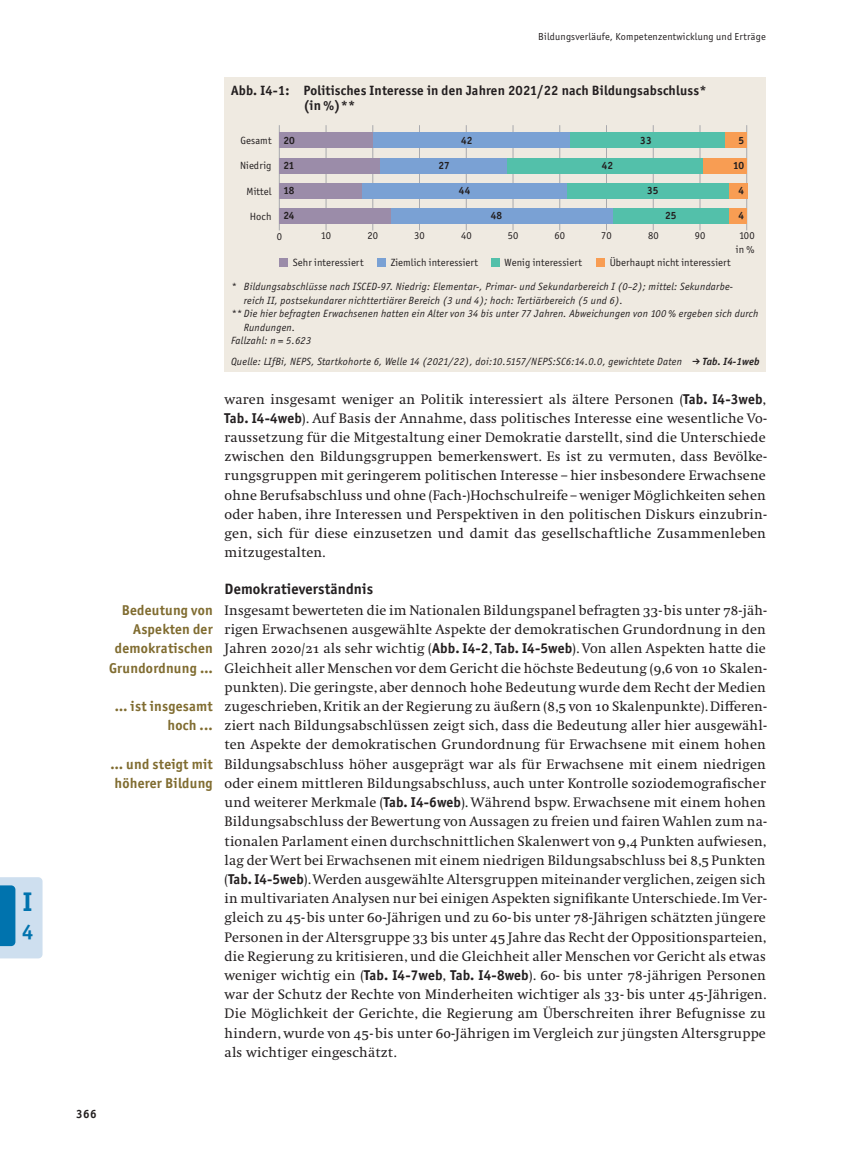
<style>
.page{position:relative;width:851px;height:1149px;background:#fff}
.page>*{position:absolute;margin:0;border:0;box-sizing:border-box;transform-origin:0 0}
.t1{font:700 27px "Officina Sans";color:#0073ae}
.t2{font:700 21px "Officina Sans";color:#0073ae}
.t3{font:700 15px "Officina Sans";letter-spacing:.01em;color:#231f20}
.t4{font:14.25px/19.2px "Swift O";letter-spacing:.01em;color:#231f20;text-align:justify}
.t5{font:700 14.25px/19.2px "Officina Sans";letter-spacing:.015em;color:#806c30;text-align:right}
.t6{font:700 13.5px/15px "Officina Sans";letter-spacing:.015em;color:#231f20}
.t7{font:700 12px "Officina Sans";color:#231f20}
.t8{font:italic 10.5px "Officina Sans";letter-spacing:.025em;color:#231f20}
.t9{font:10.5px "Officina Sans";letter-spacing:.01em;color:#231f20}
.t10{font:700 10.5px "Officina Sans";letter-spacing:.01em;color:#231f20}
.t11{font:italic 700 10.5px "Officina Sans";letter-spacing:.015em;color:#231f20}
.t12{font:10.2px "Officina Sans";letter-spacing:.02em;color:#231f20}
.s1{font-family:"Officina Sans";font-weight:700}
</style>
<div class="page">
<svg style="left:0;top:877px;width:43px;height:81px;background:#97c2dd"></svg>
<div style="left:225px;top:77px;width:540px;height:295px;background:#efeae1"></div>
<hr style="left:279px;top:125px;width:1px;height:105px;background:#a8a9ad">
<hr style="left:326px;top:125px;width:1px;height:105px;background:#a8a9ad">
<hr style="left:372px;top:125px;width:1px;height:105px;background:#a8a9ad">
<hr style="left:419px;top:125px;width:1px;height:105px;background:#a8a9ad">
<hr style="left:466px;top:125px;width:1px;height:105px;background:#a8a9ad">
<hr style="left:512px;top:125px;width:1px;height:105px;background:#a8a9ad">
<hr style="left:559px;top:125px;width:1px;height:105px;background:#a8a9ad">
<hr style="left:606px;top:125px;width:1px;height:105px;background:#a8a9ad">
<hr style="left:652px;top:125px;width:1px;height:105px;background:#a8a9ad">
<hr style="left:699px;top:125px;width:1px;height:105px;background:#a8a9ad">
<hr style="left:746px;top:125px;width:1px;height:105px;background:#a8a9ad">
<div style="left:724px;top:132px;width:22px;height:16px;background:#f89d53"></div>
<div style="left:702px;top:157px;width:44px;height:16px;background:#f89d53"></div>
<div style="left:729px;top:183px;width:18px;height:15px;background:#f89d53"></div>
<div style="left:728px;top:208px;width:18px;height:16px;background:#f89d53"></div>
<div style="left:570px;top:132px;width:154px;height:16px;background:#53c0aa"></div>
<div style="left:506px;top:157px;width:196px;height:16px;background:#53c0aa"></div>
<div style="left:566px;top:183px;width:163px;height:15px;background:#53c0aa"></div>
<div style="left:612px;top:208px;width:116px;height:16px;background:#53c0aa"></div>
<div style="left:373px;top:132px;width:197px;height:16px;background:#7aa1d4"></div>
<div style="left:379px;top:157px;width:127px;height:16px;background:#7aa1d4"></div>
<div style="left:361px;top:183px;width:205px;height:15px;background:#7aa1d4"></div>
<div style="left:390px;top:208px;width:222px;height:16px;background:#7aa1d4"></div>
<div style="left:279px;top:132px;width:94px;height:16px;background:#9b8ca9"></div>
<div style="left:279px;top:157px;width:100px;height:16px;background:#9b8ca9"></div>
<div style="left:279px;top:183px;width:82px;height:15px;background:#9b8ca9"></div>
<div style="left:279px;top:208px;width:111px;height:16px;background:#9b8ca9"></div>
<div style="left:279px;top:258px;width:9px;height:8px;background:#9b8ca9"></div>
<div style="left:377px;top:258px;width:8px;height:8px;background:#7aa1d4"></div>
<div style="left:491px;top:258px;width:8px;height:8px;background:#53c0aa"></div>
<div style="left:596px;top:258px;width:9px;height:8px;background:#f89d53"></div>
<h1 class="t1" style="left:23px;top:884px;width:11px">I</h1>
<h2 class="t2" style="left:22px;top:919px;width:13px">4</h2>
<p class="t12" style="left:538px;top:30px;width:229px">Bildungsverläufe, Kompetenzentwicklung und Erträge</p>
<p class="t5" style="left:109px;top:600px;width:105px">Bedeutung von<br>Aspekten der demokratischen<br>Grundordnung …</p>
<p class="t5" style="left:115px;top:696px;width:99px">… ist insgesamt hoch ...</p>
<p class="t5" style="left:110px;top:753px;width:104px;text-align:left">… und steigt mit höherer Bildung</p>
<p class="t6" style="left:303px;top:83px;width:405px;text-indent:-72px">Abb. I4-1: Politisches Interesse in den Jahren 2021/22 nach Bildungsabschluss* (in %)**</p>
<p class="t9" style="left:240px;top:135px;width:33px">Gesamt</p>
<p class="t9" style="left:240px;top:160px;width:33px">Niedrig</p>
<p class="t9" style="left:246px;top:185px;width:26px">Mittel</p>
<p class="t9" style="left:250px;top:210px;width:23px">Hoch</p>
<p class="t10" style="left:283px;top:134px;width:13px">20</p>
<p class="t10" style="left:283px;top:159px;width:13px">21</p>
<p class="t10" style="left:283px;top:184px;width:13px">18</p>
<p class="t10" style="left:283px;top:209px;width:13px">24</p>
<p class="t10" style="left:438px;top:159px;width:13px">27</p>
<p class="t10" style="left:461px;top:134px;width:13px">42</p>
<p class="t10" style="left:459px;top:184px;width:13px">44</p>
<p class="t10" style="left:490px;top:209px;width:13px">48</p>
<p class="t10" style="left:601px;top:159px;width:13px">42</p>
<p class="t10" style="left:640px;top:134px;width:13px">33</p>
<p class="t10" style="left:647px;top:184px;width:13px">35</p>
<p class="t10" style="left:665px;top:209px;width:13px">25</p>
<p class="t10" style="left:738px;top:134px;width:7px">5</p>
<p class="t10" style="left:733px;top:159px;width:12px">10</p>
<p class="t10" style="left:738px;top:184px;width:7px">4</p>
<p class="t10" style="left:738px;top:209px;width:7px">4</p>
<p class="t9" style="left:277px;top:231px;width:7px">0</p>
<p class="t9" style="left:321px;top:229px;width:12px">10</p>
<p class="t9" style="left:367px;top:229px;width:12px">20</p>
<p class="t9" style="left:414px;top:229px;width:12px">30</p>
<p class="t9" style="left:461px;top:229px;width:12px">40</p>
<p class="t9" style="left:507px;top:229px;width:12px">50</p>
<p class="t9" style="left:554px;top:229px;width:12px">60</p>
<p class="t9" style="left:601px;top:229px;width:12px">70</p>
<p class="t9" style="left:648px;top:229px;width:12px">80</p>
<p class="t9" style="left:694px;top:229px;width:12px">90</p>
<p class="t9" style="left:739px;top:229px;width:17px">100</p>
<p class="t9" style="left:735px;top:243px;width:20px">in %</p>
<p class="t9" style="left:292px;top:256px;width:72px">Sehr interessiert</p>
<p class="t9" style="left:390px;top:256px;width:89px">Ziemlich interessiert</p>
<p class="t9" style="left:504px;top:256px;width:79px">Wenig interessiert</p>
<p class="t9" style="left:609px;top:256px;width:122px">Überhaupt nicht interessiert</p>
<p class="t8" style="left:231px;top:281px;width:503px">* Bildungsabschlüsse nach ISCED-97. Niedrig: Elementar-, Primar- und Sekundarbereich I (0–2); mittel: Sekundarbe-</p>
<p class="t8" style="left:244px;top:294px;width:380px">reich II, postsekundarer nichttertiärer Bereich (3 und 4); hoch: Tertiärbereich (5 und 6).</p>
<p class="t8" style="left:231px;top:308px;width:528px">** Die hier befragten Erwachsenen hatten ein Alter von 34 bis unter 77 Jahren. Abweichungen von 100 % ergeben sich durch</p>
<p class="t8" style="left:244px;top:321px;width:53px">Rundungen.</p>
<p class="t8" style="left:231px;top:335px;width:82px">Fallzahl: n = 5.623</p>
<p class="t8" style="left:231px;top:355px;width:452px">Quelle: LIfBi, NEPS, Startkohorte 6, Welle 14 (2021/22), doi:10.5157/NEPS:SC6:14.0.0, gewichtete Daten</p>
<p class="t11" style="left:702px;top:354px;width:58px">Tab. I4-1web</p>
<p class="t4" style="left:225px;top:389px;width:543px">waren insgesamt weniger an Politik interessiert als ältere Personen (<span class="s1">Tab. I4-3web</span>, <span class="s1">Tab. -I4-4web</span>). Auf Basis der Annahme, dass politisches Interesse eine wesentliche Vo&shy;raussetzung für die Mitgestaltung einer Demokratie darstellt, sind die Unterschiede zwischen den Bildungsgruppen bemerkenswert. Es ist zu vermuten, dass Bevölke&shy;rungsgruppen mit geringerem politischen Interesse – hier insbesondere Erwachsene ohne Berufsabschluss und ohne (Fach-)Hochschulreife – weniger Möglichkeiten sehen oder haben, ihre Interessen und Perspektiven in den politischen Diskurs einzubrin&shy;gen, sich für diese einzusetzen und damit das gesellschaftliche Zusammenleben mitzugestalten.</p>
<p class="t3" style="left:225px;top:579px;width:150px">Demokratieverständnis</p>
<p class="t4" style="left:225px;top:600px;width:543px;text-align:left">Insgesamt bewerteten die im Nationalen Bildungspanel befragten 33- bis unter 78-jäh&shy;rigen Erwachsenen ausgewählte Aspekte der demokratischen Grundordnung in den Jahren 2020/21 als sehr wichtig (<span class="s1">Abb. I4-2</span>, <span class="s1">Tab. I4-5web</span>). Von allen Aspekten hatte die Gleichheit aller Menschen vor dem Gericht die höchste Bedeutung (9,6 von 10 Skalen&shy;punkten). Die geringste, aber dennoch hohe Bedeutung wurde dem Recht der Medien zugeschrieben, Kritik an der Regierung zu äußern (8,5 von 10 Skalenpunkte). Differen&shy;ziert nach Bildungsabschlüssen zeigt sich, dass die Bedeutung aller hier ausgewähl&shy;ten Aspekte der demokratischen Grundordnung für Erwachsene mit einem hohen Bildungsabschluss höher ausgeprägt war als für Erwachsene mit einem niedrigen oder einem mittleren Bildungsabschluss, auch unter Kontrolle soziodemografischer und weiterer Merkmale (<span class="s1">Tab. I4-6web</span>). Während bspw. Erwachsene mit einem hohen Bildungsabschluss der Bewertung von Aussagen zu freien und fairen Wahlen zum na&shy;tionalen Parlament einen durchschnittlichen Skalenwert von 9,4 Punkten aufwiesen, lag der Wert bei Erwachsenen mit einem niedrigen Bildungsabschluss bei 8,5 Punkten (<span class="s1">Tab. I4-5web</span>). Werden ausgewählte Altersgruppen miteinander verglichen, zeigen sich in multivariaten Analysen nur bei einigen Aspekten signifikante Unterschiede. Im Ver&shy;gleich zu 45- bis unter 60-Jährigen und zu 60- bis unter 78-Jährigen schätzten jüngere Personen in der Altersgruppe 33 bis unter 45 Jahre das Recht der Oppositionsparteien, die Regierung zu kritisieren, und die Gleichheit aller Menschen vor Gericht als etwas weniger wichtig ein (<span class="s1">Tab. I4-7web</span>, <span class="s1">Tab. I4-8web</span>). 60- bis unter 78-jährigen Personen war der Schutz der Rechte von Minderheiten wichtiger als 33- bis unter 45-Jährigen.<br>Die Möglichkeit der Gerichte, die Regierung am Überschreiten ihrer Befugnisse zu hindern, wurde von 45- bis unter 60-Jährigen im Vergleich zur jüngsten Altersgruppe als wichtiger eingeschätzt.</p>
<p class="t7" style="left:76px;top:1105px;width:22px">366</p>
</div>
